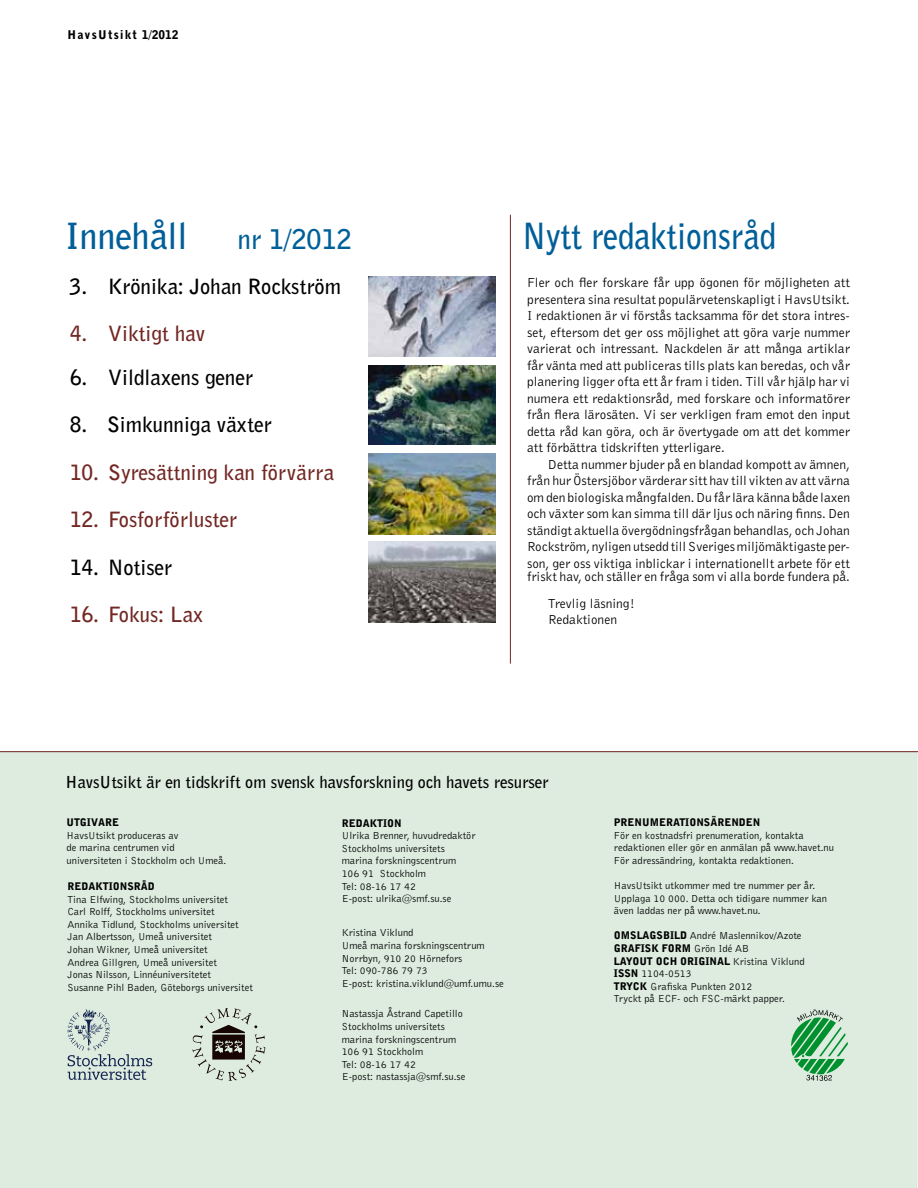
<style>
.page{position:relative;width:918px;height:1188px;background:#fff}
.page>*{position:absolute;margin:0;border:0;box-sizing:border-box;transform-origin:0 0}
.t1{font:700 36px "Bell Gothic BT";color:#005f99;scale:.9 1}
.t2{font:700 36px "Bell Gothic BT";color:#005f99}
.t3{font:700 27px "Bell Gothic BT";color:#005f99}
.t4{font:700 21px "Bell Gothic BT";color:#000}
.t5{font:700 21px "Bell Gothic BT";color:#722824}
.t6{font:700 16.5px "Bell Gothic BT";color:#000}
.t7{font:13.5px/16.5px "Bell Gothic BT";color:#000;text-align:justify}
.t8{font:900 12px "Bell Gothic BT";letter-spacing:.1em;color:#000}
.t9{font:10.5px/12.6px "Bell Gothic BT";color:#000}
.t10{font:900 10.5px "Bell Gothic BT";color:#000}
.s1{font-weight:900}
</style>
<div class="page">
<hr style="left:510px;top:215px;width:1px;height:449px;background:#722824">
<div style="left:0;top:752px;width:917px;height:436px;background:#ddecdf"></div>
<hr style="left:0;top:751px;width:918px;height:1px;background:#722824">
<svg style="left:68px;top:1009px;width:84px;height:71px;background:#c0cfca"></svg>
<img style="left:369px;top:453px;width:126px;height:81px">
<img style="left:369px;top:541px;width:126px;height:81px">
<img style="left:369px;top:277px;width:126px;height:80px">
<svg style="left:791px;top:1009px;width:57px;height:72px;background:#85c397"></svg>
<img style="left:369px;top:365px;width:126px;height:80px">
<svg style="left:192px;top:1008px;width:73px;height:73px;background:#b2baaf"></svg>
<p class="t8" style="left:68px;top:28px;width:112px">HAVSUTSIKT 1/2012</p>
<h1 class="t2" style="left:65px;top:213px;width:124px">Innehåll</h1>
<h2 class="t3" style="left:237px;top:222px;width:116px">nr 1/2012</h2>
<h3 class="t4" style="left:70px;top:272px;width:273px">3. Krönika: Johan Rockström</h3>
<h3 class="t5" style="left:70px;top:320px;width:137px">4. Viktigt hav</h3>
<h3 class="t4" style="left:70px;top:363px;width:184px">6. Vildlaxens gener</h3>
<h3 class="t4" style="left:70px;top:411px;width:203px">8. Simkunniga växter</h3>
<h3 class="t5" style="left:70px;top:458px;width:265px">10. Syresättning kan förvärra</h3>
<h3 class="t5" style="left:70px;top:506px;width:169px">12. Fosforförluster</h3>
<h3 class="t4" style="left:70px;top:553px;width:104px">14. Notiser</h3>
<h3 class="t5" style="left:70px;top:601px;width:135px">16. Fokus: Lax</h3>
<h1 class="t1" style="left:522px;top:212px;width:283px">Nytt redaktionsråd</h1>
<p class="t7" style="left:527px;top:274px;width:324px">Fler och fler forskare får upp ögonen för möjligheten att presentera sina resultat populärvetenskapligt i HavsU tsikt.<br>I redaktionen är vi förstås tacksamma för det stora intres&shy;set, eftersom det ger oss möjlighet att göra varje nummer varierat och intressant. N ackdelen är att många artiklar får vänta med att publiceras tills plats kan beredas, och vår planering ligger ofta ett år fram i tiden. Till vår hjälp har vi numera ett redaktionsråd, med forskare och informatörer från flera lärosäten. Vi ser verkligen fram emot den input detta råd kan göra, och är övertygade om att det kommer att förbättra tidskriften ytterligare.</p>
<p class="t7" style="left:527px;top:456px;width:325px;text-indent:21px">Detta nummer bjuder på en blandad kompott av ämnen, från hur Östersjöbor värderar sitt hav till vikten av att värna om den biologiska mångfalden. Du får lära känna både laxen och växter som kan simma till där ljus och näring finns. Den ständigt aktuella övergödningsfrågan behandlas, och Johan Rockström, nyligen utsedd till Sveriges miljömäktigaste per&shy;son, ger oss viktiga inblickar i internationellt arbete för ett</p>
<p class="t7" style="left:548px;top:563px;width:303px;line-height:26.7px;text-indent:-21px">friskt hav, och ställer en fråga som vi alla borde fundera på.<br>Trevlig läsning!</p>
<p class="t7" style="left:548px;top:611px;width:70px">Redaktionen</p>
<h3 class="t6" style="left:66px;top:771px;width:485px">HavsUtsikt är en tidskrift om svensk havsforskning och havets resurser</h3>
<p class="t10" style="left:67px;top:816px;width:54px">UTGIVARE</p>
<p class="t9" style="left:67px;top:828px;width:161px">HavsU tsikt produceras av<br>de marina centrumen vid universiteten i Stockholm och U meå.</p>
<p class="t10" style="left:342px;top:816px;width:61px">REDAKTION</p>
<p class="t9" style="left:342px;top:829px;width:135px">U lrika Brenner, huvudredaktör<br>Stockholms universitets marina forskningscentrum<br>106 91 Stockholm<br>Tel: 08-16 17 42<br>E -post: ulrika@smf.su.se</p>
<p class="t9" style="left:342px;top:926px;width:164px">Kristina Viklund<br>U meå marina forskningscentrum<br>N orrbyn, 910 20 Hörnefors<br>Tel: 090-786 79 73<br>E-post: kristina.viklund@umf.umu.se</p>
<p class="t9" style="left:342px;top:1007px;width:125px">N astassja Åstrand Capetillo<br>Stockholms universitets marina forskningscentrum<br>106 91 Stockholm<br>Tel: 08-16 17 42<br>E -post: nastassja@smf.su.se</p>
<p class="t10" style="left:68px;top:880px;width:89px">REDAKTIONSRÅD</p>
<p class="t9" style="left:68px;top:893px;width:187px">Tina E lfwing, Stockholms universitet<br>Carl Rolff, Stockholms universitet<br>Annika Tidlund, Stockholms universitet Jan Albertsson, U meå universitet<br>Johan Wikner, U meå universitet<br>Andrea G illgren, U meå universitet<br>Jonas N ilsson, Linnéuniversitetet<br>S usanne Pihl Baden, G öteborgs universitet</p>
<p class="t10" style="left:614px;top:816px;width:148px">PRENU MERATIONSÄRENDEN</p>
<p class="t9" style="left:614px;top:828px;width:222px">För en kostnadsfri prenumeration, kontakta redaktionen eller gör en anmälan på www.havet.nu<br>För adressändring, kontakta redaktionen.</p>
<p class="t9" style="left:614px;top:879px;width:215px">HavsU tsikt utkommer med tre nummer per år.<br>U pplaga 10 000. Detta och tidigare nummer kan även laddas ner på www.havet.nu.</p>
<p class="t9" style="left:614px;top:929px;width:192px"><span class="s1">O MSLAGS BILD</span> André M aslennikov/Azote<br><span class="s1">GRAFISK FORM</span> Grön Idé AB<br><span class="s1">LAYOUT OCH ORIGINAL</span> Kristina Viklund<br><span class="s1">ISSN</span> 1104-0513<br><span class="s1">TRYCK</span> G rafiska Punkten 2012<br>Tryckt på ECF</p>
<p class="t9" style="left:677px;top:992px;width:31px">- och FSC</p>
<p class="t9" style="left:721px;top:992px;width:66px">-märkt papper.</p>
</div>
